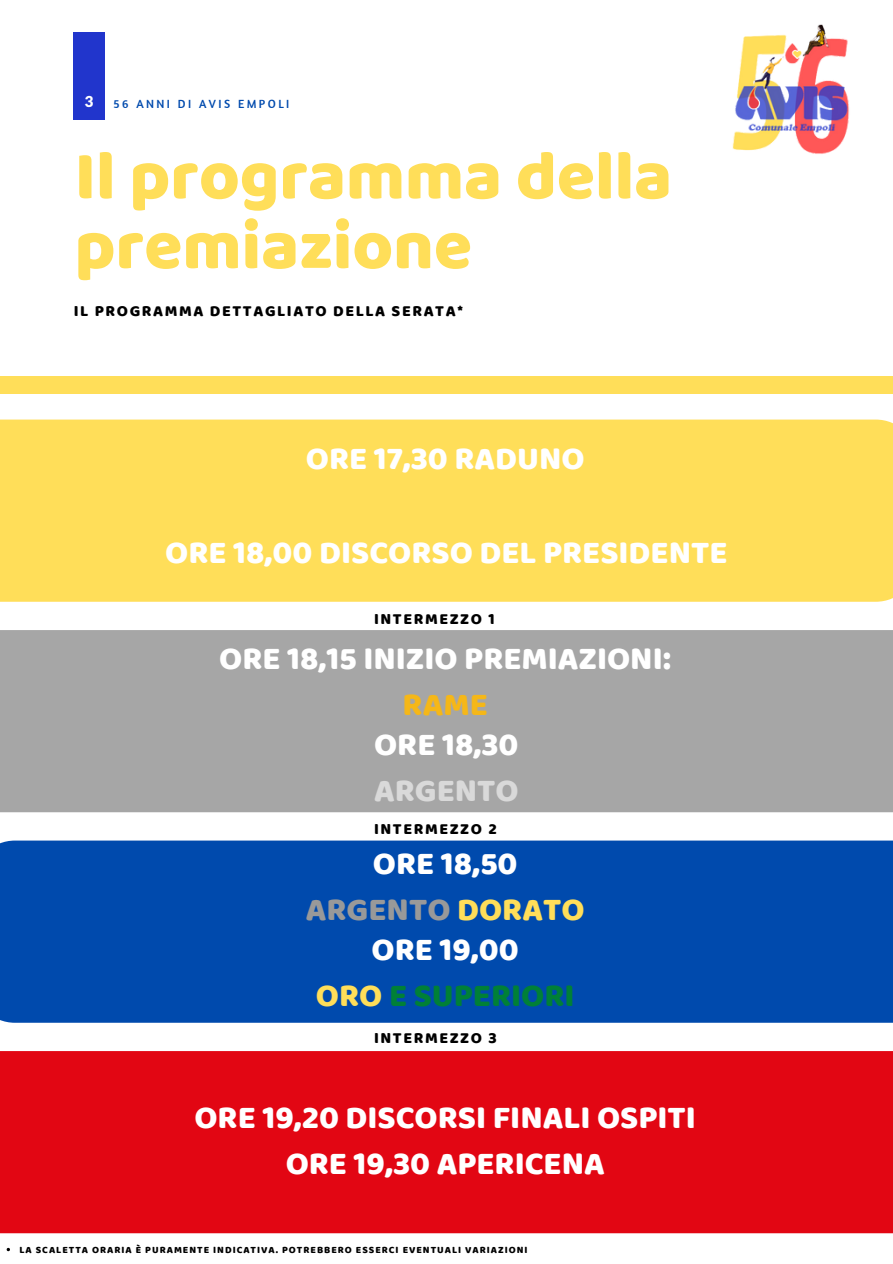
<style>
.page{position:relative;width:893px;height:1264px;background:#fff}
.page>*{position:absolute;margin:0;border:0;box-sizing:border-box;transform-origin:0 0}
.t1{font:69.75px/69.8px "Baloo";color:#ffde59}
.t2{font:33px/46px "Baloo";color:#fff;text-align:center}
.t3{font:33px/46px "Baloo";color:#008037;text-align:center}
.t4{font:33px "Baloo";color:#d9d9d9}
.t5{font:33px "Baloo";color:#f5b718}
.t6{font:15.9px "Baloo";letter-spacing:.1em;color:#000}
.t7{font:900 15.15px "Lato Latin";color:#fff}
.t8{font:12.15px "Amaranth";letter-spacing:.2em;color:#004aad}
.t9{font:9.9px "Baloo";letter-spacing:.1em;color:#000}
.s1{color:#999}
.s2{color:#ffde59}
.s3{color:#fff}
</style>
<div class="page">
<div style="left:73px;top:32px;width:32px;height:87px;background:#2135cc"></div>
<div style="left:0;top:376px;width:892px;height:17px;background:#ffde59"></div>
<div style="left:0;top:419px;width:892px;height:182px;background:#ffde59"></div>
<div style="left:0;top:630px;width:892px;height:182px;background:#a6a6a6"></div>
<div style="left:0;top:840px;width:892px;height:182px;background:#004aad"></div>
<div style="left:0;top:1051px;width:892px;height:182px;background:#e20613"></div>
<img style="left:732px;top:24px;width:118px;height:130px">
<p class="t7" style="left:85px;top:95px;width:10px">3</p>
<p class="t8" style="left:113px;top:96px;width:177px">56 ANNI DI AVIS EMPOLI</p>
<h1 class="t1" style="left:75px;top:139px;width:598px">Il programma della premiazione</h1>
<p class="t6" style="left:74px;top:301px;width:391px">IL PROGRAMMA DETTAGLIATO DELLA SERATA*</p>
<p class="t2" style="left:306px;top:434px;width:280px">ORE 17,30 RADUNO</p>
<p class="t2" style="left:165px;top:529px;width:563px">ORE 18,00 DISCORSO DEL PRESIDENTE</p>
<p class="t6" style="left:374px;top:609px;width:122px">INTERMEZZO 1</p>
<p class="t2" style="left:219px;top:634px;width:453px">ORE 18,15 INIZIO PREMIAZIONI:</p>
<p class="t5" style="left:402px;top:684px;width:87px">RAME</p>
<p class="t2" style="left:374px;top:720px;width:146px">ORE 18,30</p>
<p class="t4" style="left:374px;top:770px;width:146px">ARGENTO</p>
<p class="t6" style="left:374px;top:819px;width:124px">INTERMEZZO 2</p>
<p class="t2" style="left:306px;top:839px;width:280px">ORE 18,50<br><span class="s1">ARGENTO</span> <span class="s2">DORATO</span></p>
<p class="t3" style="left:316px;top:925px;width:260px"><span class="s3">ORE 19,00<br></span><span class="s2">ORO</span> E SUPERIORI</p>
<p class="t6" style="left:374px;top:1027px;width:124px">INTERMEZZO 3</p>
<p class="t2" style="left:194px;top:1093px;width:503px">ORE 19,20 DISCORSI FINALI OSPITI<br>ORE 19,30 APERICENA</p>
<p class="t9" style="left:19px;top:1243px;width:509px">LA SCALETTA ORARIA È PURAMENTE INDICATIVA. POTREBBERO ESSERCI EVENTUALI VARIAZIONI</p>
</div>
